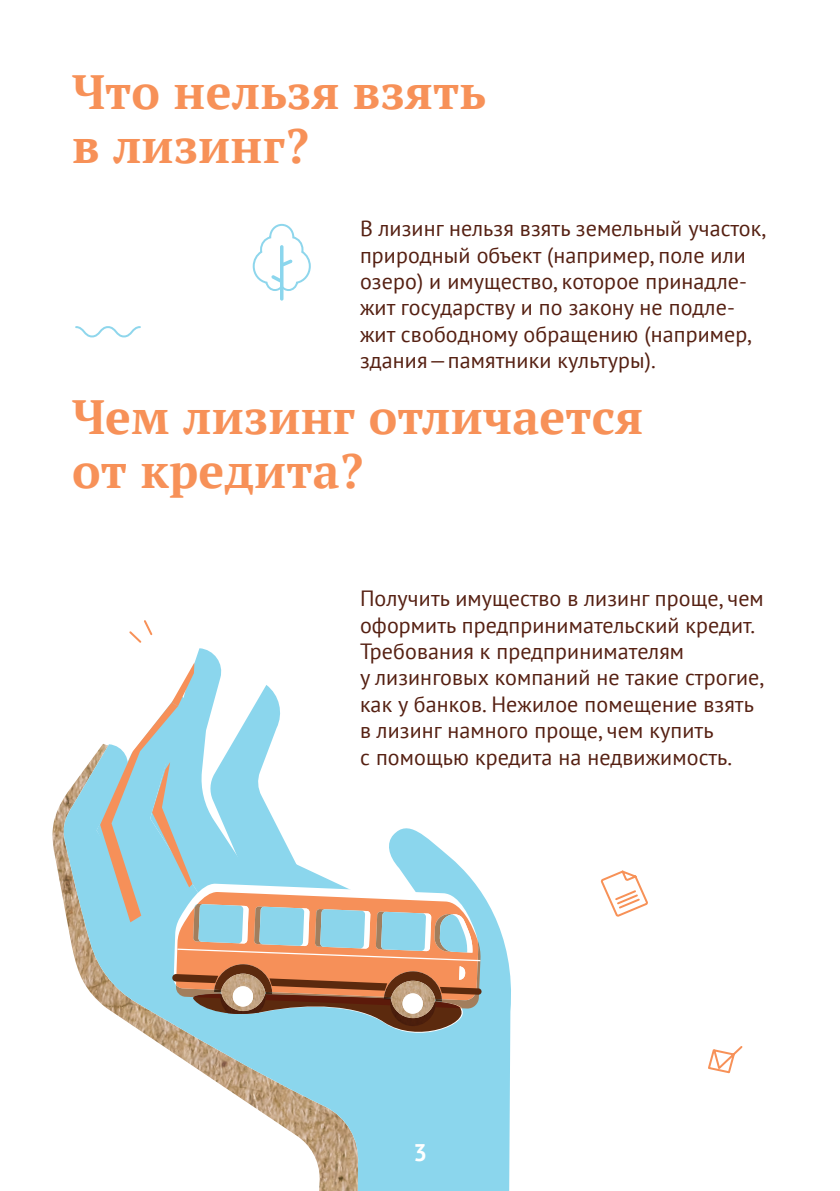
<style>
.page{position:relative;width:840px;height:1191px;background:#fff}
.page>*{position:absolute;margin:0;border:0;box-sizing:border-box;transform-origin:0 0}
.t1{font:700 48px/54px "PT Serif";letter-spacing:.005em;color:#f79158}
.t2{font:700 24px "PT Sans";color:#fff}
.t3{font:22px/26.4px "PT Sans";letter-spacing:.005em;color:#552012}
</style>
<div class="page">
<svg style="left:60px;top:753px;width:451px;height:438px"></svg>
<svg style="left:75px;top:326px;width:66px;height:12px"></svg>
<svg style="left:252px;top:223px;width:59px;height:78px"></svg>
<svg style="left:708px;top:1046px;width:35px;height:28px"></svg>
<svg style="left:600px;top:870px;width:48px;height:47px"></svg>
<svg style="left:96px;top:620px;width:385px;height:425px"></svg>
<h1 class="t1" style="left:72px;top:64px;width:415px">Что нельзя взять в лизинг?</h1>
<p class="t3" style="left:360px;top:215px;width:407px">В лизинг нельзя взять земельный участок, природный объект (например, поле или озеро) и имущество, которое принадле&shy;жит государству и по закону не подле&shy;жит свободному обращению (например, здания—памятники культуры).</p>
<h1 class="t1" style="left:72px;top:389px;width:572px">Чем лизинг отличается от кредита?</h1>
<p class="t3" style="left:360px;top:584px;width:405px">Получить имущество в лизинг проще, чем оформить предпринимательский кредит.<br>Требования к предпринимателям<br>у лизинговых компаний не такие строгие, как у банков. Нежилое помещение взять в лизинг намного проще, чем купить<br>с помощью кредита на недвижимость.</p>
<p class="t2" style="left:413px;top:1136px;width:15px">3</p>
</div>
